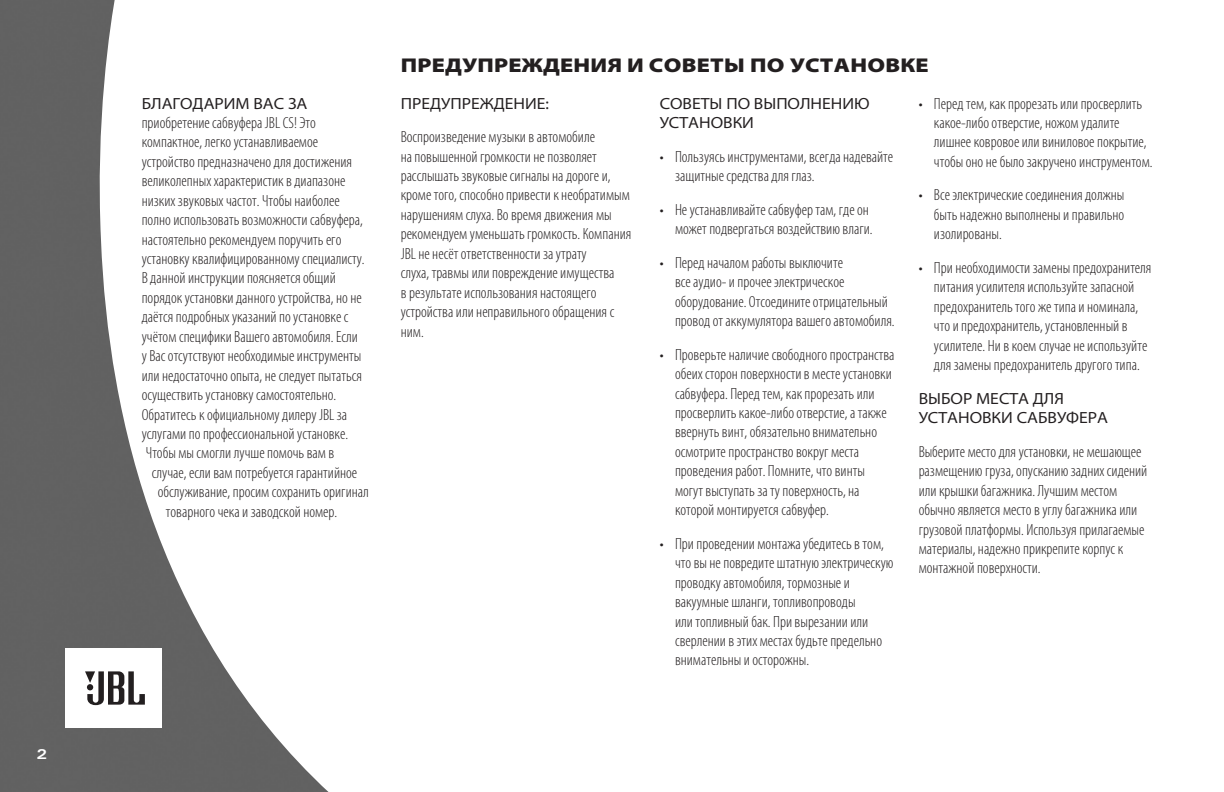
<style>
.page{position:relative;width:1224px;height:792px;background:#fff}
.page>*{position:absolute;margin:0;border:0;box-sizing:border-box;transform-origin:0 0}
.t1{font:900 semi-expanded 20px "Myriad Pro";letter-spacing:.01em;color:#231f20;scale:1.1 1}
.t2{font:300 condensed 16.2px/19.4px "Myriad Pro";color:#231f20}
.t3{font:semi-expanded 16.2px/19.4px "Myriad Pro";color:#231f20}
.t4{font:700 expanded 14px "Univers";color:#fff}
</style>
<div class="page">
<img style="left:0;top:0;width:329px;height:792px">
<div style="left:65px;top:648px;width:97px;height:80px;background:#fff"></div>
<svg style="left:85px;top:671px;width:60px;height:34px"></svg>
<p class="t4" style="left:37px;top:746px;width:12px">2</p>
<p class="t3" style="left:142px;top:94px;width:166px">БЛАГОДАРИМ ВАС за</p>
<p class="t2" style="left:142px;top:113px;width:225px">приобретение сабвуфера JBL CS! Это компактное, легко устанавливаемое устройство предназначено для достижения великолепных характеристик в диапазоне низких звуковых частот. Чтобы наиболее полно использовать возможности сабвуфера, настоятельно рекомендуем поручить его установку квалифицированному специалисту.<br>В данной инструкции поясняется общий порядок установки данного устройства, но не даётся подробных указаний по установке с учётом специфики Вашего автомобиля. Если у Вас отсутствуют необходимые инструменты или недостаточно опыта, не следует пытаться осуществить установку самостоятельно.<br>Обратитесь к официальному дилеру JBL за услугами по профессиональной установке.<br>Чтобы мы смогли лучше помочь вам в</p>
<p class="t2" style="left:152px;top:463px;width:207px">случае, если вам потребуется гарантийное</p>
<p class="t2" style="left:158px;top:483px;width:212px">обслуживание, просим сохранить оригинал</p>
<p class="t2" style="left:166px;top:502px;width:173px">товарного чека и заводской номер.</p>
<p class="t1" style="left:401px;top:53px;width:482px">ПРЕДУПРЕЖДЕНИЯ И СОВЕТЫ ПО УСТАНОВКЕ</p>
<p class="t3" style="left:401px;top:94px;width:150px">ПРЕДУПРЕЖДЕНИЕ:</p>
<p class="t2" style="left:401px;top:127px;width:232px">Воспроизведение музыки в автомобиле<br>на повышенной громкости не позволяет расслышать звуковые сигналы на дороге и, кроме того, способно привести к необратимым нарушениям слуха. Во время движения мы рекомендуем уменьшать громкость. Компания JBL не несёт ответственности за утрату<br>слуха, травмы или повреждение имущества<br>в результате использования настоящего устройства или неправильного обращения с ним.</p>
<p class="t3" style="left:660px;top:94px;width:211px">СОВЕТЫ ПО ВЫПОЛНЕНИЮ<br>УСТАНОВКИ</p>
<p class="t2" style="left:675px;top:147px;width:220px;text-indent:-15px">• Пользуясьинструментами,всегда надевайте защитные средства для глаз.</p>
<p class="t2" style="left:660px;top:200px;width:214px;text-align:right">• Неустанавливайте сабвуфертам, гдеон может подвергаться воздействию влаги.</p>
<p class="t2" style="left:675px;top:253px;width:221px;text-indent:-15px">• Передначалом работы выключите<br>все аудио- и прочее электрическое оборудование. Отсоедините отрицательный провод от аккумулятора вашего автомобиля.</p>
<p class="t2" style="left:675px;top:345px;width:221px;text-indent:-15px">• Проверьтеналичиесвободногопространства обеих сторон поверхности в месте установки сабвуфера. Передтем,какпрорезать или просверлить какое-либо отверстие, а также ввернуть винт, обязательно внимательно осмотрите пространство вокруг места проведения работ. Помните,что винты могут выступать за ту поверхность, на которой монтируется сабвуфер.</p>
<p class="t2" style="left:675px;top:534px;width:220px;text-indent:-15px">• Припроведении монтажаубедитесьвтом, что вы не повредите штатную электрическую проводку автомобиля, тормозные и вакуумные шланги, топливопроводы илитопливныйбак. При вырезанииили сверлении в этих местах будьте предельно внимательны и осторожны.</p>
<p class="t2" style="left:934px;top:94px;width:220px;text-indent:-15px">• Передтем,какпрорезатьилипросверлить какое-либо отверстие, ножом удалите лишнее ковровое или виниловое покрытие, чтобы оно не было закручено инструментом.</p>
<p class="t2" style="left:934px;top:186px;width:192px;text-align:justify;text-indent:-15px">• Всеэлектрическиесоединениядолжны быть надежно выполнены и правильно изолированы.</p>
<p class="t2" style="left:934px;top:258px;width:219px;text-indent:-15px">• Принеобходимостизамены предохранителя питания усилителя используйте запасной предохранитель того же типа и номинала, что и предохранитель, установленный в усилителе. Ни вкоем случаенеиспользуйте для замены предохранитель другого типа.</p>
<p class="t3" style="left:919px;top:389px;width:191px">ВЫБОР МЕСТА ДЛЯ<br>УСТАНОВКИ САБВУФЕРА</p>
<p class="t2" style="left:919px;top:442px;width:230px">Выберите место для установки, не мешающее размещению груза, опусканию задних сидений или крышки багажника. Лучшим местом обычно является место в углу багажника или грузовой платформы. Используя прилагаемые материалы, надежно прикрепите корпус к монтажной поверхности.</p>
</div>
